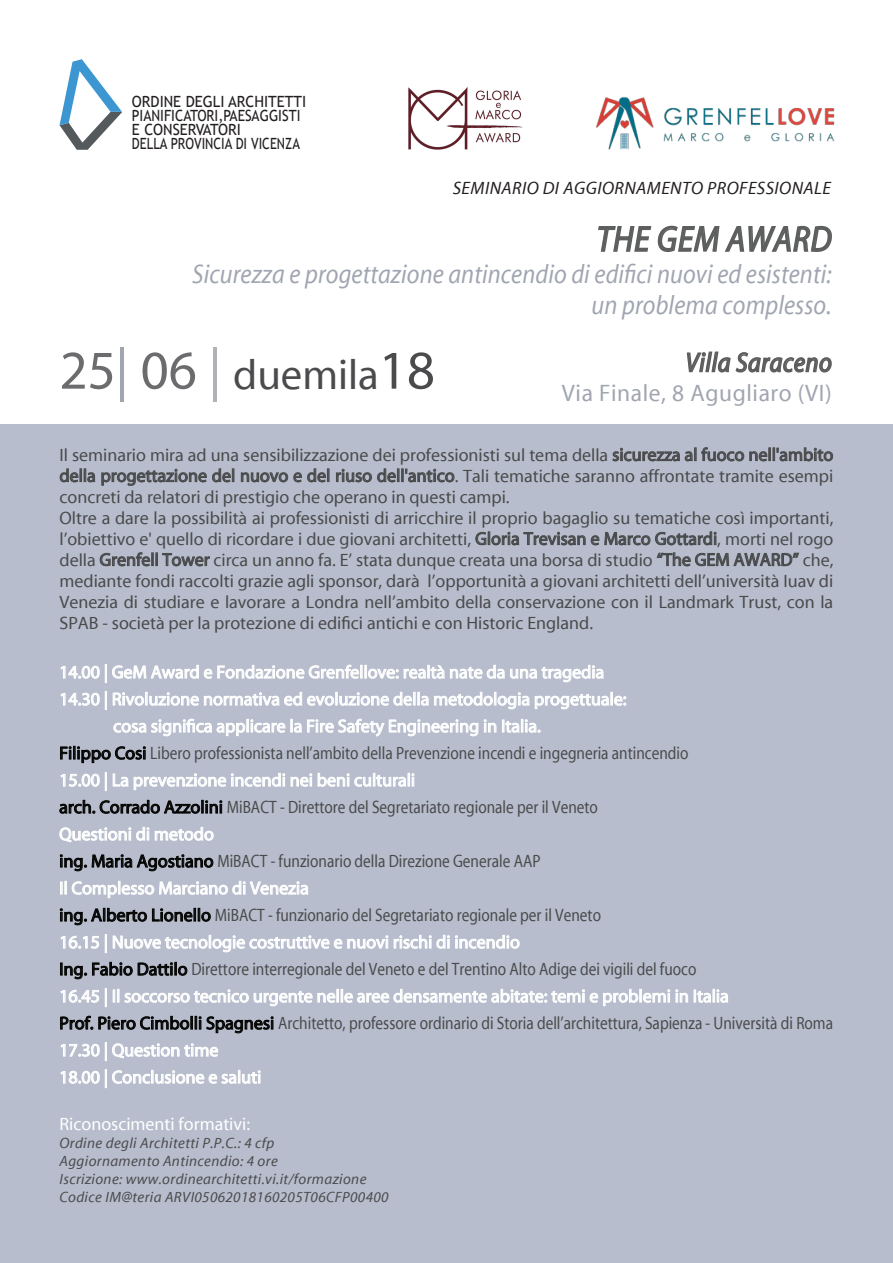
<style>
.page{position:relative;width:893px;height:1263px;background:#fff}
.page>*{position:absolute;margin:0;border:0;box-sizing:border-box;transform-origin:0 0}
.t1{font:42.75px "Myriad";color:#4b4b4d}
.t2{font:italic 36px "Myriad";letter-spacing:.025em;color:#5d5e5e;scale:.9 1}
.t3{font:italic 27px/31.5px "Myriad";letter-spacing:.005em;color:#a0a5b1;text-align:right;scale:.9 1}
.t4{font:italic 27px "Myriad";letter-spacing:.025em;color:#5d5d5d;scale:.9 1}
.t5{font:24px "Myriad";letter-spacing:.025em;color:#a0a5b0}
.t6{font:18px/21px "Myriad";color:#494a4b}
.t7{font:18px "Myriad";color:#494a4b;scale:.85 1}
.t8{font:18px "Myriad";color:#fff}
.t9{font:italic 18px "Myriad";letter-spacing:.025em;color:#231f20}
.t10{font:15.45px/14px "Trebuchet MS";color:#231f20;scale:.96 1}
.t11{font:italic 15px/18px "Myriad";letter-spacing:.025em;color:#4b4b4d}
.s1{font-size:54.9px;color:#6c6c6f}
.s2{font-size:54.9px;color:#a0a5b0}
.s3{font-size:54.9px;color:#b1b2b6}
.s4{font-size:54.9px}
.s5{color:#040503}
</style>
<div class="page">
<div style="left:0;top:424px;width:893px;height:839px;background:#b7bdcc"></div>
<svg style="left:694px;top:989px;width:34px;height:14px"></svg>
<svg style="left:59px;top:664px;width:629px;height:424px"></svg>
<svg style="left:686px;top:351px;width:146px;height:22px"></svg>
<svg style="left:612px;top:447px;width:221px;height:15px"></svg>
<svg style="left:59px;top:468px;width:36px;height:15px"></svg>
<svg style="left:101px;top:468px;width:133px;height:18px"></svg>
<svg style="left:241px;top:468px;width:88px;height:15px"></svg>
<svg style="left:336px;top:468px;width:63px;height:15px"></svg>
<div style="left:401px;top:468px;width:3px;height:14px;border:1px solid #494a4b"></div>
<svg style="left:405px;top:468px;width:50px;height:15px"></svg>
<svg style="left:99px;top:552px;width:51px;height:15px"></svg>
<div style="left:151px;top:552px;width:3px;height:14px;border:1px solid #494a4b"></div>
<svg style="left:156px;top:552px;width:54px;height:15px"></svg>
<svg style="left:475px;top:531px;width:324px;height:36px"></svg>
<svg style="left:598px;top:225px;width:234px;height:27px"></svg>
<svg style="left:60px;top:59px;width:62px;height:91px"></svg>
<img style="left:408px;top:87px;width:115px;height:63px">
<img style="left:596px;top:96px;width:239px;height:54px">
<p class="t10" style="left:132px;top:95px;width:183px">ORDINE DEGLI ARCHITETTI<br>PIANIFICATORI,PAESAGGISTI<br>E CONSERVATORI<br>DELLA PROVINCIA DI VICENZA</p>
<p class="t9" style="left:453px;top:179px;width:380px">SEMINARIO DI AGGIORNAMENTO PROFESSIONALE</p>
<h2 class="t2" style="left:597px;top:221px;width:262px">THE GEM AWARD</h2>
<h3 class="t3" style="left:192px;top:259px;width:712px">Sicurezza e progettazione antincendio di edifici nuovi ed esistenti: un problema complesso.</h3>
<h1 class="t1" style="left:60px;top:353px;width:377px"><span class="s1">25</span><span class="s2">|</span> <span class="s1">06</span> <span class="s3">|</span> duemila<span class="s4">18</span></h1>
<h3 class="t4" style="left:686px;top:349px;width:164px">Villa Saraceno</h3>
<h3 class="t5" style="left:562px;top:381px;width:271px">Via Finale, 8 Agugliaro (VI)</h3>
<p class="t6" style="left:59px;top:445px;width:775px">Il seminario mira ad una sensibilizzazione dei professionisti sul tema della sicurezza al fuoco nell'ambito della progettazione del nuovo e del riuso dell'antico. Tali tematiche saranno affrontate tramite esempi concreti da relatori di prestigio che operano in questi campi.<br>Oltre a dare la possibilità ai professionisti di arricchire il proprio bagaglio su tematiche così importanti, l’obiettivo e' quello di ricordare i due giovani architetti, Gloria Trevisan e Marco Gottardi, morti nel rogo della Grenfell Tower circa un anno fa. E’ stata dunque creata una borsa di studio “The GEM AWARD” che, mediante fondi raccolti grazie agli sponsor, darà l’opportunità a giovani architetti dell’università Iuav di Venezia di studiare e lavorare a Londra nell’ambito della conservazione con il Landmark Trust, con la SPAB - società per la protezione di edifici antichi e con Historic England.</p>
<p class="t8" style="left:59px;top:663px;width:546px">14.00 | GeM Award e Fondazione Grenfellove: realtà nate da una tragedia</p>
<p class="t8" style="left:59px;top:690px;width:569px">14.30 | Rivoluzione normativa ed evoluzione della metodologia progettuale:</p>
<p class="t8" style="left:113px;top:717px;width:429px">cosa significa applicare la Fire Safety Engineering in Italia.</p>
<p class="t7" style="left:59px;top:744px;width:742px"><span class="s5">Filippo Cosi</span> Libero professionista nell’ambito della Prevenzione incendi e ingegneria antincendio</p>
<p class="t8" style="left:59px;top:771px;width:357px">15.00 | La prevenzione incendi nei beni culturali</p>
<p class="t7" style="left:59px;top:798px;width:635px"><span class="s5">arch. Corrado Azzolini</span> MiBACT - Direttore del Segretariato regionale per il Veneto</p>
<p class="t8" style="left:59px;top:825px;width:156px">Questioni di metodo</p>
<p class="t7" style="left:59px;top:852px;width:568px"><span class="s5">ing. Maria Agostiano</span> MiBACT - funzionario della Direzione Generale AAP</p>
<p class="t8" style="left:59px;top:879px;width:251px">Il Complesso Marciano di Venezia</p>
<p class="t7" style="left:59px;top:906px;width:639px"><span class="s5">ing. Alberto Lionello</span> MiBACT - funzionario del Segretariato regionale per il Veneto</p>
<p class="t8" style="left:59px;top:933px;width:462px">16.15 | Nuove tecnologie costruttive e nuovi rischi di incendio</p>
<p class="t7" style="left:59px;top:960px;width:751px"><span class="s5">Ing. Fabio Dattilo</span> Direttore interregionale del Veneto e del Trentino Alto Adige dei vigili del fuoco</p>
<p class="t8" style="left:59px;top:987px;width:671px">16.45 | Il soccorso tecnico urgente nelle aree densamente abitate: temi e problemi in Italia</p>
<p class="t7" style="left:59px;top:1014px;width:912px"><span class="s5">Prof. Piero Cimbolli Spagnesi</span> Architetto, professore ordinario di Storia dell’architettura, Sapienza - Università di Roma</p>
<p class="t8" style="left:59px;top:1041px;width:161px">17.30 | Question time</p>
<p class="t8" style="left:59px;top:1068px;width:204px">18.00 | Conclusione e saluti</p>
<p class="t8" style="left:60px;top:1115px;width:192px">Riconoscimenti formativi:</p>
<p class="t11" style="left:60px;top:1135px;width:331px">Ordine degli Architetti P.P.C.: 4 cfp<br>Aggiornamento Antincendio: 4 ore<br>Iscrizione: www.ordinearchitetti.vi.it/formazione Codice IM@teria ARVI05062018160205T06CFP00400</p>
</div>
